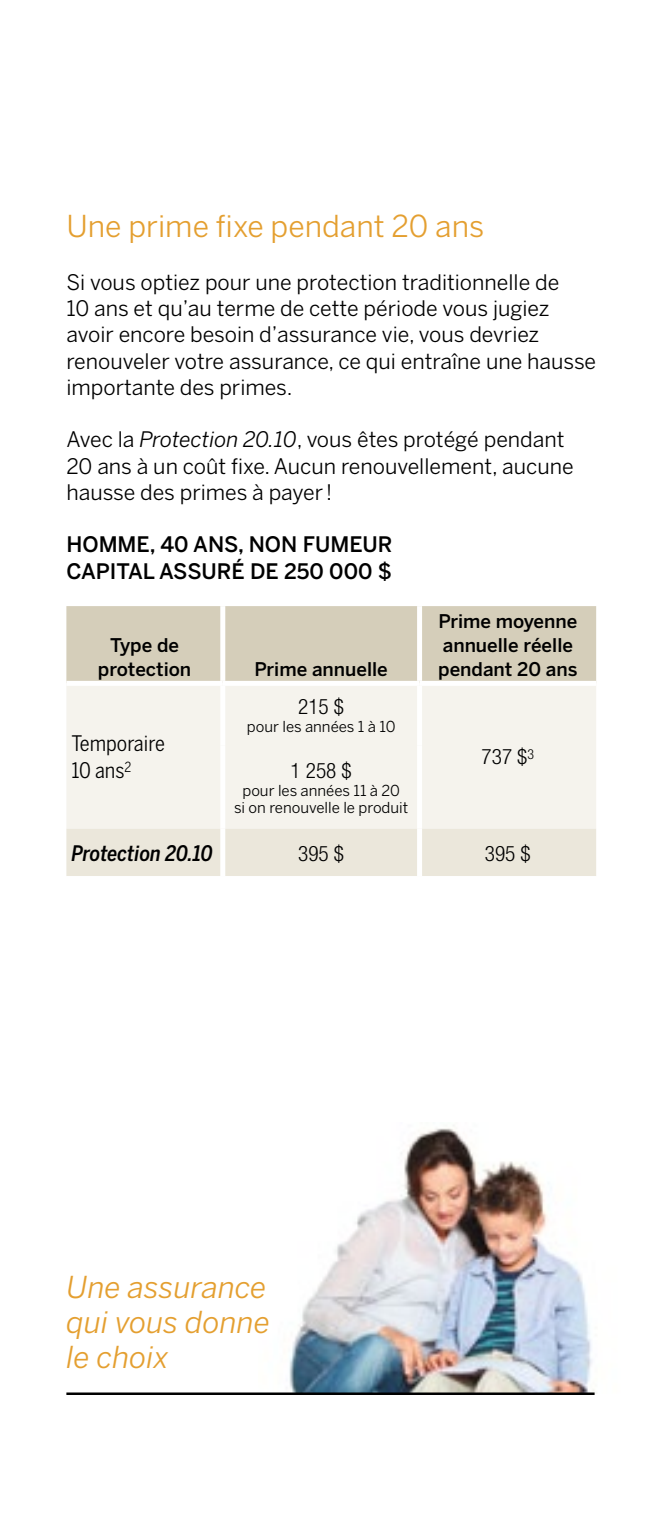
<style>
.page{position:relative;width:664px;height:1530px;background:#fff}
.page>*{position:absolute;margin:0;border:0;box-sizing:border-box;transform-origin:0 0}
.t1{font:italic 30px/35px "Benton Sans";color:#e49f30;text-align:justify}
.t2{font:30px "Benton Sans";color:#e49f30}
.t3{font:21.25px/26.2px "Benton Sans";color:#000}
.t4{font:500 21.25px/26.2px "Benton Sans";color:#000}
.t5{font:300 condensed 21.25px "Helvetica Neue";color:#000}
.t6{font:21.25px/26.2px "Benton Sans Cond";color:#000}
.t7{font:italic 500 21.25px "Benton Sans Cond";color:#000}
.t8{font:500 18.75px/23.8px "Benton Sans";color:#000;text-align:center}
.t9{font:15px/17.5px "Benton Sans";color:#000;text-align:center}
.s1{font-style:italic}
</style>
<div class="page">
<img style="left:289px;top:1125px;width:306px;height:269px">
<div style="left:66px;top:606px;width:530px;height:75px;background:#d5ceba"></div>
<div style="left:66px;top:686px;width:530px;height:143px;background:#f5f3ed"></div>
<div style="left:66px;top:829px;width:530px;height:47px;background:#ebe7db"></div>
<div style="left:220px;top:606px;width:5px;height:75px;background:#fff"></div>
<div style="left:417px;top:606px;width:5px;height:75px;background:#fff"></div>
<div style="left:220px;top:686px;width:5px;height:60px;background:#fff"></div>
<div style="left:417px;top:686px;width:5px;height:60px;background:#fff"></div>
<div style="left:220px;top:746px;width:5px;height:83px;background:#fff"></div>
<div style="left:417px;top:746px;width:5px;height:83px;background:#fff"></div>
<div style="left:220px;top:829px;width:5px;height:47px;background:#fff"></div>
<div style="left:417px;top:829px;width:5px;height:47px;background:#fff"></div>
<hr style="left:66px;top:1392px;width:528px;height:3px;background:#000">
<h1 class="t2" style="left:66px;top:209px;width:419px">Une prime fixe pendant 20 ans</h1>
<p class="t3" style="left:66px;top:269px;width:531px">Si vous optiez pour une protection traditionnelle de<br>10 ans et qu’au terme de cette période vous jugiez avoir encore besoin d’assurance vie, vous devriez renouveler votre assurance, ce qui entraîne une hausse importante des primes.</p>
<p class="t3" style="left:66px;top:426px;width:509px">Avec la <span class="s1">Protection 20.10</span>, vous êtes protégé pendant<br>20 ans à un coût fixe. Aucun renouvellement, aucune hausse des primes à payer!</p>
<p class="t4" style="left:66px;top:531px;width:327px">HOMME, 40 ANS, NON FUMEUR<br>CAPITAL ASSURÉ DE 250 000 $</p>
<p class="t8" style="left:98px;top:633px;width:95px">Type de protection</p>
<p class="t6" style="left:71px;top:730px;width:95px">Temporaire<br>10 ans<sup>2</sup></p>
<p class="t8" style="left:254px;top:657px;width:135px">Prime annuelle</p>
<p class="t5" style="left:298px;top:695px;width:47px">215 $</p>
<p class="t9" style="left:247px;top:717px;width:150px">pour les années 1 à 10</p>
<p class="t5" style="left:290px;top:758px;width:63px">1 258 $</p>
<p class="t9" style="left:234px;top:781px;width:176px">pour les années 11 à 20<br>si on renouvelle le produit</p>
<p class="t8" style="left:438px;top:609px;width:141px;text-align:left">Prime moyenne annuelle réelle pendant 20 ans</p>
<p class="t5" style="left:481px;top:745px;width:54px">737 $<sup>3</sup></p>
<p class="t7" style="left:71px;top:841px;width:143px">Protection 20.10</p>
<p class="t5" style="left:298px;top:841px;width:47px">395 $</p>
<p class="t5" style="left:485px;top:841px;width:47px">395 $</p>
<h1 class="t1" style="left:67px;top:1269px;width:205px">Une assurance qui vous donne le choix</h1>
</div>
